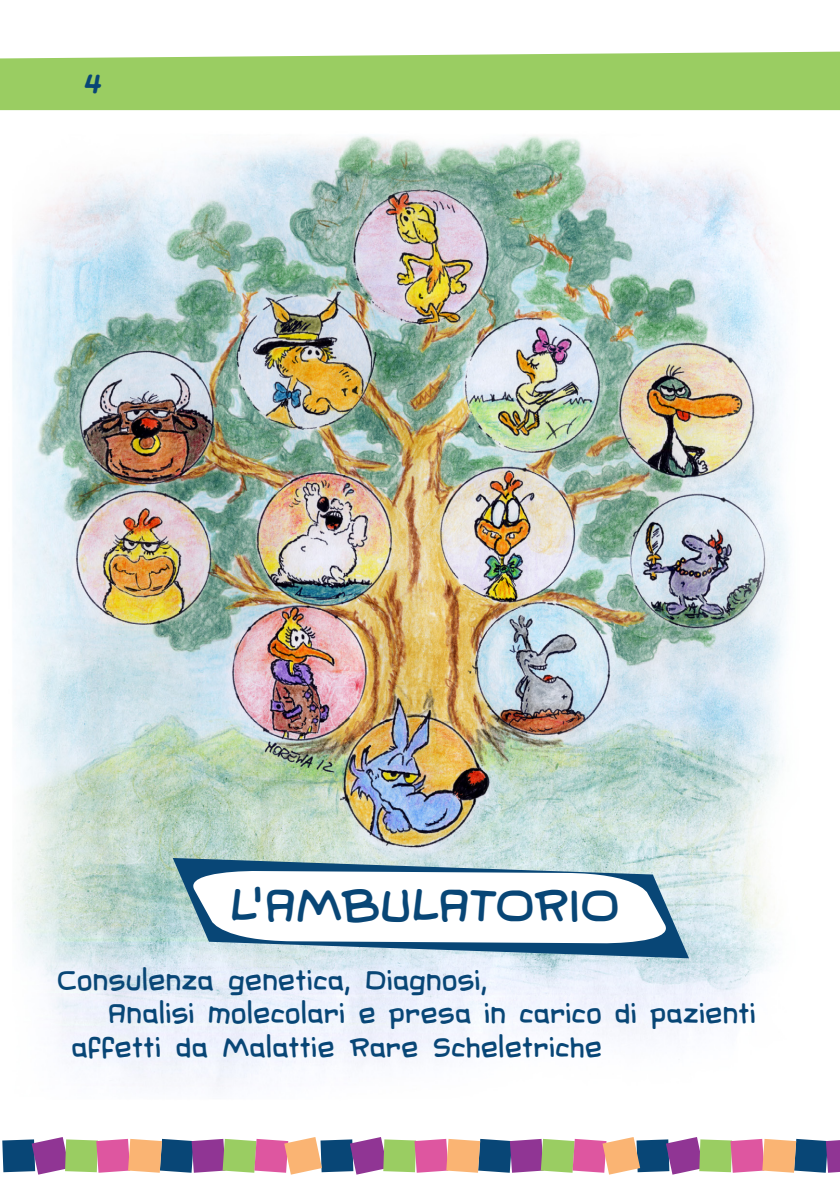
<style>
.page{position:relative;width:840px;height:1191px;background:#fff}
.page>*{position:absolute;margin:0;border:0;box-sizing:border-box;transform-origin:0 0}
.t1{font:48px "Sunday Comics BB";letter-spacing:-.01em;color:#084676}
.t2{font:28px "Sunday Comics BB";letter-spacing:-.005em;color:#084676}
.t3{font:700 24px "Sunday Comics BB";color:#084676}
</style>
<div class="page">
<svg style="left:0;top:51px;width:839px;height:59px;background:#a0d06c"></svg>
<svg style="left:2px;top:1137px;width:837px;height:37px;background:#a68a93"></svg>
<img style="left:12px;top:135px;width:777px;height:952px">
<svg style="left:173px;top:858px;width:515px;height:100px;background:#87aabc"></svg>
<svg style="left:184px;top:870px;width:491px;height:73px"></svg>
<p class="t3" style="left:84px;top:69px;width:19px">4</p>
<h1 class="t1" style="left:229px;top:879px;width:391px">L’AMBULATORIO</h1>
<p class="t2" style="left:57px;top:965px;width:431px">Consulenza genetica, Diagnosi,</p>
<p class="t2" style="left:108px;top:998px;width:649px">Analisi molecolari e presa in carico di pazienti</p>
<p class="t2" style="left:71px;top:1032px;width:532px">affetti da Malattie Rare Scheletriche</p>
</div>
